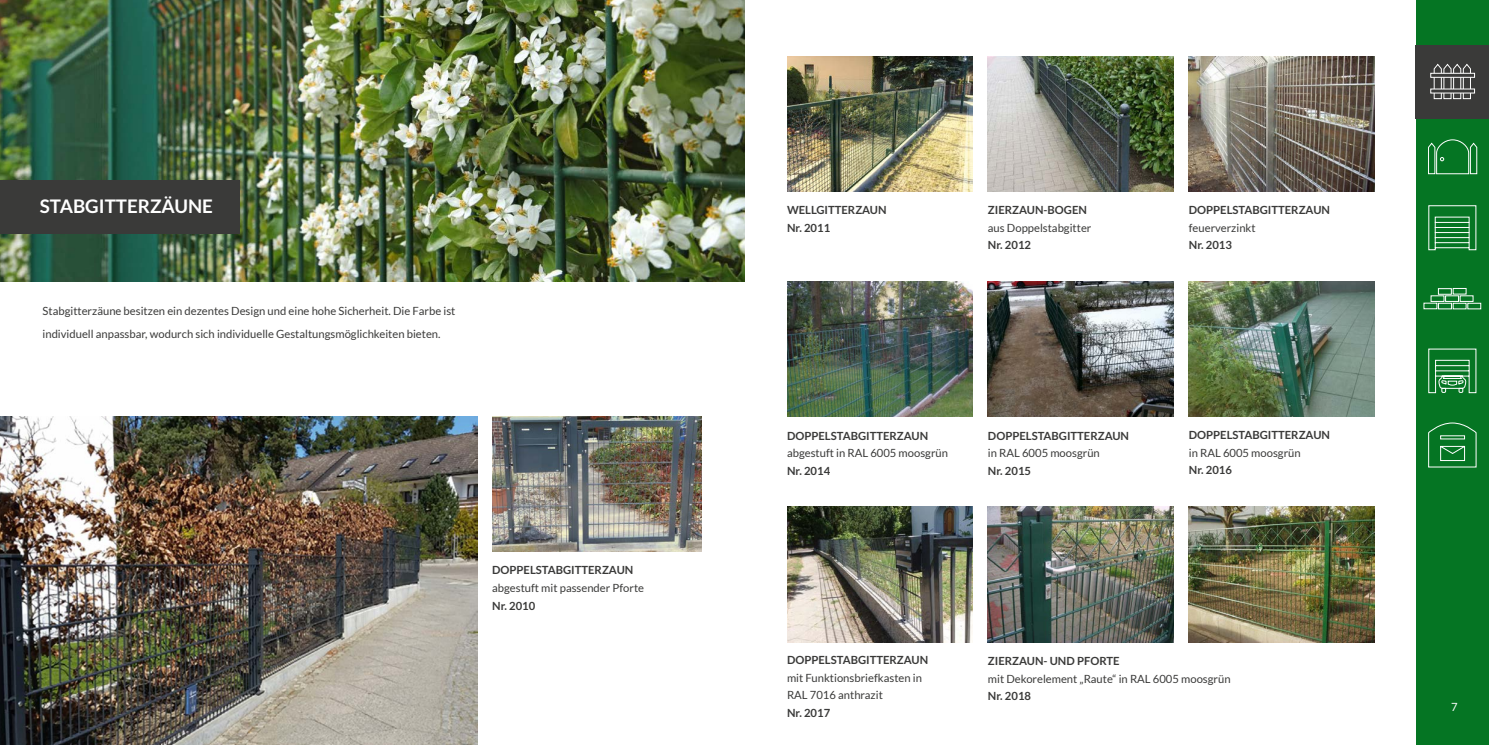
<style>
.page{position:relative;width:1489px;height:745px;background:#fff}
.page>*{position:absolute;margin:0;border:0;box-sizing:border-box;transform-origin:0 0}
.t1{font:700 18.75px "Lato";color:#fff}
.t2{font:11.25px/22.5px "Lato";color:#3a3a39}
.t3{font:700 11.25px/17.5px "Lato";color:#3a3a39}
.t4{font:11.25px "Lato";color:#fff}
</style>
<div class="page">
<img style="left:0;top:0;width:744px;height:281px">
<img style="left:0;top:416px;width:477px;height:328px">
<img style="left:492px;top:416px;width:210px;height:135px">
<div style="left:0;top:180px;width:240px;height:53px;background:#3a3a39"></div>
<img style="left:987px;top:506px;width:186px;height:135px">
<img style="left:987px;top:56px;width:186px;height:135px">
<img style="left:1188px;top:56px;width:186px;height:135px">
<img style="left:787px;top:56px;width:185px;height:135px">
<img style="left:987px;top:281px;width:186px;height:135px">
<img style="left:1188px;top:281px;width:186px;height:135px">
<img style="left:1188px;top:506px;width:186px;height:135px">
<img style="left:787px;top:281px;width:185px;height:135px">
<img style="left:787px;top:506px;width:185px;height:135px">
<div style="left:1415px;top:0;width:73px;height:744px;background:#057523"></div>
<div style="left:1415px;top:45px;width:73px;height:73px;background:#3a3a39"></div>
<svg style="left:1432px;top:63px;width:39px;height:36px"></svg>
<svg style="left:1430px;top:73px;width:44px;height:5px"></svg>
<svg style="left:1430px;top:88px;width:44px;height:5px"></svg>
<svg style="left:1428px;top:139px;width:49px;height:35px"></svg>
<svg style="left:1428px;top:205px;width:48px;height:45px"></svg>
<svg style="left:1423px;top:288px;width:58px;height:21px"></svg>
<svg style="left:1428px;top:348px;width:48px;height:45px"></svg>
<svg style="left:1428px;top:422px;width:48px;height:45px"></svg>
<h1 class="t1" style="left:40px;top:196px;width:175px">STABGITTERZÄUNE</h1>
<p class="t2" style="left:43px;top:300px;width:414px">Stabgitterzäune besitzen ein dezentes Design und eine hohe Sicherheit. Die Farbe ist individuell anpassbar, wodurch sich individuelle Gestaltungsmöglichkeiten bieten.</p>
<p class="t3" style="left:492px;top:561px;width:143px">DOPPELSTABGITTERZAUN</p>
<p class="t2" style="left:492px;top:576px;width:153px">abgestuft mit passender Pforte</p>
<p class="t3" style="left:492px;top:596px;width:45px">Nr. 2010</p>
<p class="t3" style="left:787px;top:201px;width:101px">WELLGITTERZAUN<br>Nr. 2011</p>
<p class="t3" style="left:987px;top:201px;width:101px">ZIERZAUN-BOGEN</p>
<p class="t2" style="left:987px;top:216px;width:105px">aus Doppelstabgitter</p>
<p class="t3" style="left:987px;top:236px;width:45px">Nr. 2012</p>
<p class="t3" style="left:1188px;top:201px;width:143px">DOPPELSTABGITTERZAUN</p>
<p class="t2" style="left:1188px;top:216px;width:68px">feuerverzinkt</p>
<p class="t3" style="left:1188px;top:236px;width:45px">Nr. 2013</p>
<p class="t3" style="left:787px;top:426px;width:143px">DOPPELSTABGITTERZAUN</p>
<p class="t2" style="left:787px;top:441px;width:162px">abgestuft in RAL 6005 moosgrün</p>
<p class="t3" style="left:787px;top:461px;width:45px">Nr. 2014</p>
<p class="t3" style="left:987px;top:426px;width:143px">DOPPELSTABGITTERZAUN</p>
<p class="t2" style="left:987px;top:441px;width:113px">in RAL 6005 moosgrün</p>
<p class="t3" style="left:987px;top:461px;width:45px">Nr. 2015</p>
<p class="t3" style="left:1188px;top:426px;width:143px">DOPPELSTABGITTERZAUN</p>
<p class="t2" style="left:1188px;top:441px;width:113px">in RAL 6005 moosgrün</p>
<p class="t3" style="left:1188px;top:461px;width:45px">Nr. 2016</p>
<p class="t3" style="left:787px;top:650px;width:143px">DOPPELSTABGITTERZAUN</p>
<p class="t2" style="left:787px;top:668px;width:136px;line-height:17.5px">mit Funktionsbriefkasten in<br>RAL 7016 anthrazit</p>
<p class="t3" style="left:787px;top:703px;width:45px">Nr. 2017</p>
<p class="t3" style="left:987px;top:651px;width:133px">ZIERZAUN- UND PFORTE</p>
<p class="t2" style="left:987px;top:666px;width:244px">mit Dekorelement „Raute“ in RAL 6005 moosgrün</p>
<p class="t3" style="left:987px;top:686px;width:45px">Nr. 2018</p>
<p class="t4" style="left:1450px;top:700px;width:8px">7</p>
</div>
